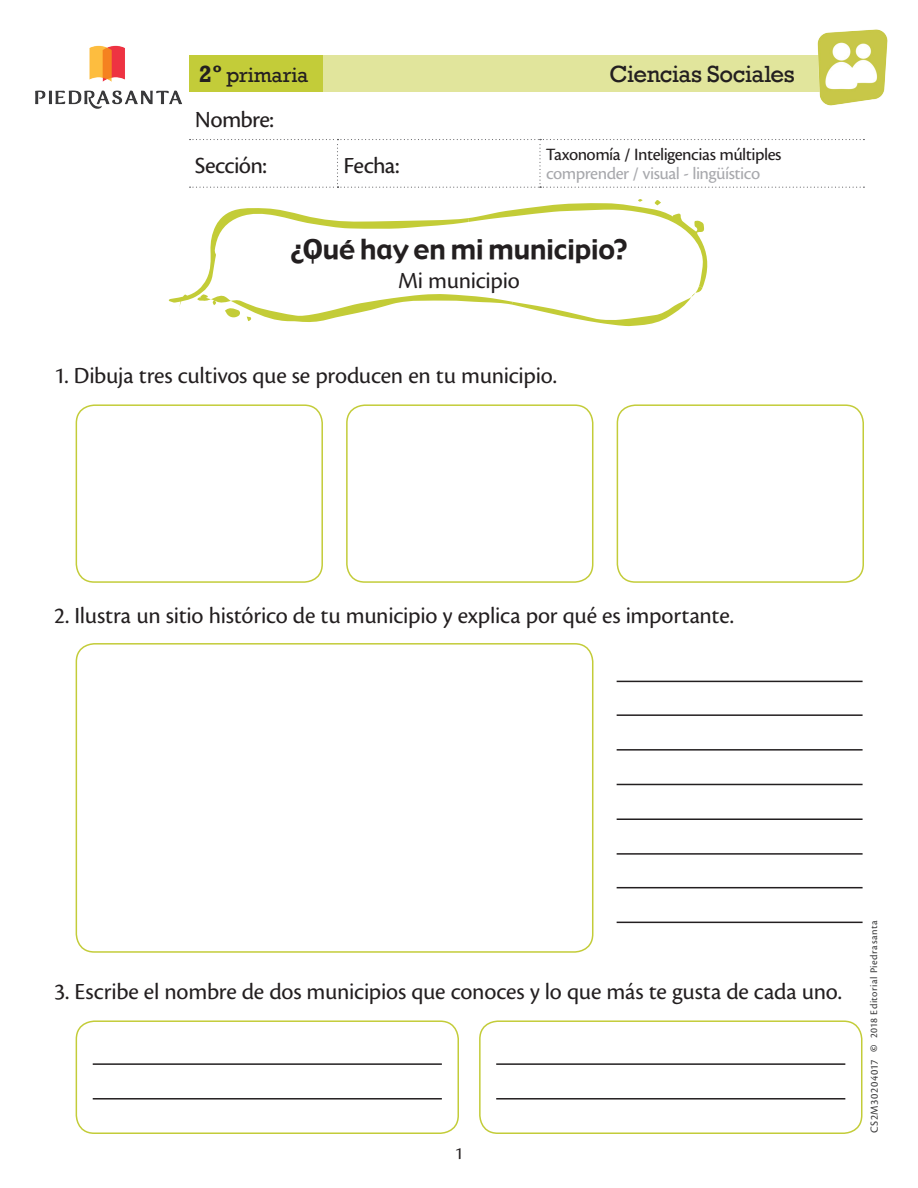
<style>
.page{position:relative;width:918px;height:1188px;background:#fff}
.page>*{position:absolute;margin:0;border:0;box-sizing:border-box;transform-origin:0 0}
.Titulo{font:27px "Gadget";letter-spacing:-.005em;color:#231f20}
.Subtituo{font:24px "Cronos Pro";letter-spacing:-.01em;color:#231f20}
.t1{font:24px/45.5px "Cronos Pro Capt";letter-spacing:-.03em;color:#231f20}
.t2{font:24px "Rockwell";letter-spacing:-.02em;color:#231f20}
.t3{font:21px "Rockwell";letter-spacing:-.005em;color:#231f20}
.t4{font:18px "Cronos Pro Capt";letter-spacing:-.03em;color:#231f20}
.Nombre_alumno{font:18px "Cronos Pro Capt";letter-spacing:-.03em;color:#a8a9ad}
.Subtituo-2{font:18px "Cronos Pro";color:#231f20}
._2014_Editorial_Pie{font:11.25px "Cronos Pro Capt";letter-spacing:.04em;color:#3e3e3f}
.t5{font:10.5px "Cronos Pro Capt";letter-spacing:.04em;color:#3e3e3f}
.s1{font-weight:700;font-size:24px}
.s2{font-family:"Cronos Pro";font-weight:700}
</style>
<div class="page">
<svg style="left:189px;top:55px;width:624px;height:37px;background:#dadf86"></svg>
<svg style="left:190px;top:139px;width:674px;height:49px"></svg>
<img style="left:35px;top:45px;width:147px;height:64px">
<img style="left:813px;top:29px;width:75px;height:77px">
<svg style="left:169px;top:199px;width:539px;height:127px"></svg>
<div style="left:76px;top:404px;width:247px;height:179px;border:2px solid #c3cc39;border-radius:18px"></div>
<div style="left:76px;top:1020px;width:383px;height:114px;border:2px solid #c3cc39;border-radius:18px"></div>
<div style="left:479px;top:1020px;width:383px;height:114px;border:2px solid #c3cc39;border-radius:18px"></div>
<div style="left:76px;top:643px;width:517px;height:310px;border:2px solid #c3cc39;border-radius:18px"></div>
<div style="left:346px;top:404px;width:247px;height:179px;border:2px solid #c3cc39;border-radius:18px"></div>
<div style="left:617px;top:404px;width:247px;height:179px;border:2px solid #c3cc39;border-radius:18px"></div>
<hr style="left:617px;top:714px;width:246px;height:2px;background:#231f20">
<hr style="left:617px;top:681px;width:246px;height:1px;background:#231f20">
<hr style="left:617px;top:749px;width:246px;height:2px;background:#231f20">
<hr style="left:617px;top:784px;width:246px;height:1px;background:#231f20">
<hr style="left:617px;top:818px;width:246px;height:2px;background:#231f20">
<hr style="left:617px;top:853px;width:246px;height:2px;background:#231f20">
<hr style="left:617px;top:887px;width:246px;height:1px;background:#231f20">
<hr style="left:617px;top:922px;width:246px;height:1px;background:#231f20">
<hr style="left:93px;top:1063px;width:349px;height:2px;background:#231f20">
<hr style="left:93px;top:1098px;width:349px;height:2px;background:#231f20">
<hr style="left:496px;top:1063px;width:349px;height:2px;background:#231f20">
<hr style="left:496px;top:1098px;width:349px;height:2px;background:#231f20">
<p class="t3" style="left:199px;top:63px;width:111px"><span class="s1">2º</span> primaria</p>
<p class="t2" style="left:610px;top:60px;width:187px">Ciencias Sociales</p>
<p class="t1" style="left:195px;top:97px;width:81px">Nombre:<br>Sección:</p>
<p class="t4" style="left:546px;top:144px;width:237px">Taxonomía / Inteligencias múltiples</p>
<p class="t1" style="left:343px;top:143px;width:58px">Fecha:</p>
<p class="Nombre_alumno" style="left:546px;top:163px;width:216px">comprender / visual - lingüístico</p>
<p class="Titulo" style="left:290px;top:232px;width:339px">¿Qué hay en mi municipio?</p>
<p class="Subtituo" style="left:398px;top:267px;width:123px">Mi municipio</p>
<p class="Subtituo" style="left:54px;top:361px;width:504px">1. Dibuja tres cultivos que se producen en tu municipio.</p>
<p class="Subtituo" style="left:54px;top:602px;width:681px">2. Ilustra un sitio histórico de tu municipio y explica por qué es importante.</p>
<p class="Subtituo" style="left:54px;top:978px;width:789px">3. Escribe el nombre de dos municipios que conoces y lo que más te gusta de cada uno.</p>
<p class="Subtituo-2" style="left:455px;top:1143px;width:10px">1</p>
<p class="t5" style="left:868px;top:1052px;width:132px;rotate:-90deg"><span class="s2">©</span> 2018 Editorial Piedrasanta</p>
<p class="_2014_Editorial_Pie" style="left:868px;top:1133px;width:75px;rotate:-90deg">CS2M30204017</p>
</div>
